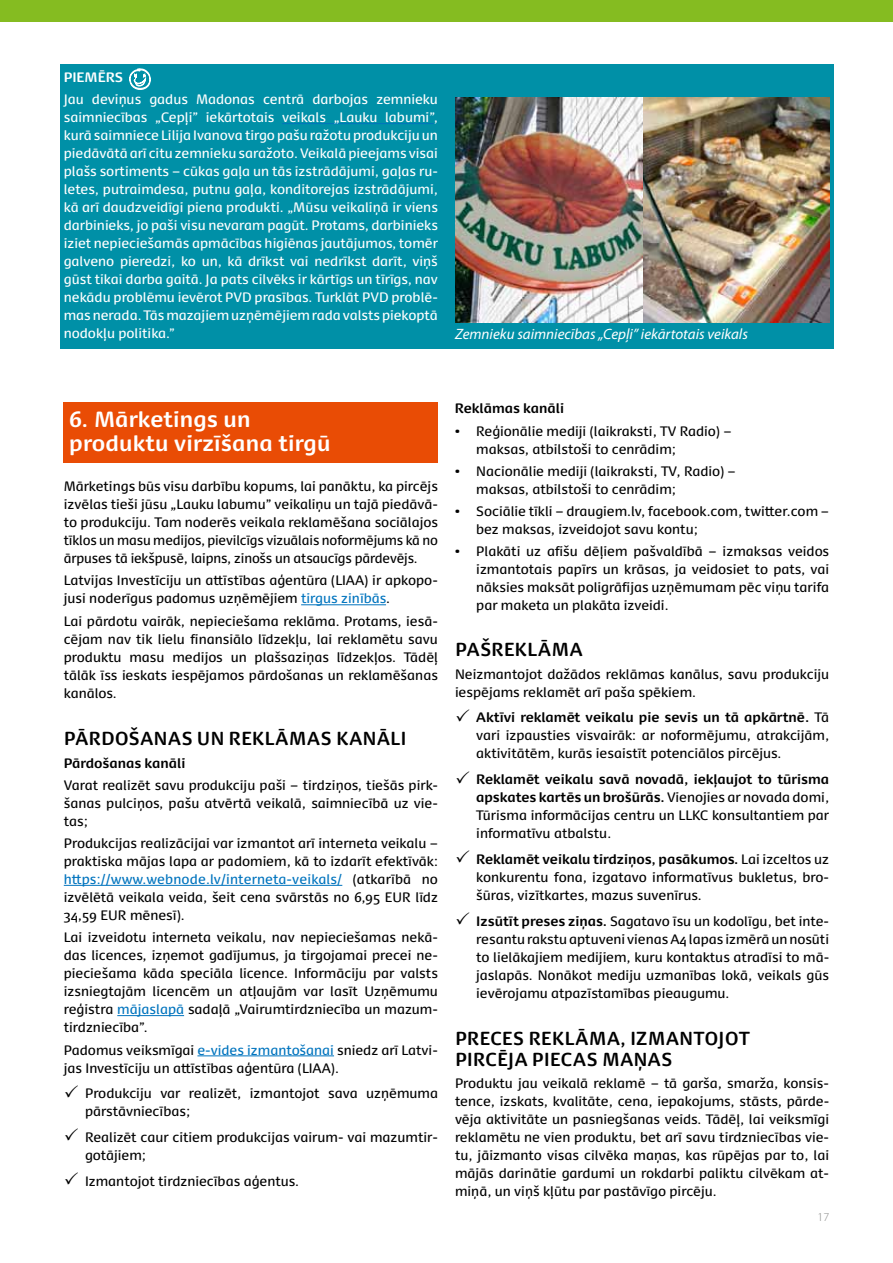
<style>
.page{position:relative;width:893px;height:1263px;background:#fff}
.page>*{position:absolute;margin:0;border:0;box-sizing:border-box;transform-origin:0 0}
.t1{font:700 21px/24px "Dancer Pro";letter-spacing:.01em;color:#fff}
.t2{font:700 18px "Dancer Pro";letter-spacing:.025em;color:#000;scale:.95 1}
.t3{font:italic 15px "Myriad Pro";color:#fff}
.t4{font:13.05px/18px "Dancer Pro";color:#000;text-align:justify}
.t5{font:13.05px/18px "Dancer Pro";color:#fff;text-align:justify}
.t6{font:700 13.05px "Dancer Pro";color:#000}
.t7{font:700 13.05px "Dancer Pro";letter-spacing:-.005em;color:#fff}
.t8{font:300 12px "Myriad Pro";color:#868786}
.s1{color:#0074be}
.s2{font-weight:700}
</style>
<div class="page">
<div style="left:60px;top:64px;width:773px;height:285px;background:#0090a7"></div>
<hr style="left:282px;top:123px;width:152px;height:1px;background:#0074be">
<div style="left:64px;top:402px;width:374px;height:61px;background:#e94c05"></div>
<hr style="left:301px;top:604px;width:85px;height:1px;background:#0074be">
<hr style="left:64px;top:885px;width:278px;height:1px;background:#0074be">
<hr style="left:117px;top:1015px;width:67px;height:1px;background:#0074be">
<hr style="left:197px;top:1055px;width:137px;height:1px;background:#0074be">
<img style="left:455px;top:98px;width:374px;height:224px">
<div style="left:0;top:0;width:893px;height:21px;background:#85bc21"></div>
<svg style="left:129px;top:68px;width:22px;height:22px"></svg>
<p class="t7" style="left:64px;top:68px;width:59px">PIEMĒRS</p>
<p class="t5" style="left:64px;top:90px;width:376px">Jau deviņus gadus Madonas centrā darbojas zemnieku saimniecības „Cepļi” iekārtotais veikals „Lauku labumi”, kurā saimniece Lilija Ivanova tirgo pašu ražotu produkciju un piedāvātā arī citu zemnieku saražoto. Veikalā pieejams visai plašs sortiments – cūkas gaļa un tās izstrādājumi, gaļas ru&shy;letes, putraimdesa, putnu gaļa, konditorejas izstrādājumi, kā arī daudzveidīgi piena produkti. „Mūsu veikaliņā ir viens darbinieks, jo paši visu nevaram pagūt. Protams, darbinieks iziet nepieciešamās apmācības higiēnas jautājumos, tomēr galveno pieredzi, ko un, kā drīkst vai nedrīkst darīt, viņš gūst tikai darba gaitā. Ja pats cilvēks ir kārtīgs un tīrīgs, nav nekādu problēmu ievērot PVD prasības. Turklāt PVD problē&shy;mas nerada. Tās mazajiem uzņēmējiem rada valsts piekoptā nodokļu politika.”</p>
<p class="t3" style="left:455px;top:324px;width:294px">Zemnieku saimniecības „Cepļi” iekārtotais veikals</p>
<h1 class="t1" style="left:69px;top:406px;width:263px">6. Mārketings un produktu virzīšana tirgū</h1>
<p class="t4" style="left:64px;top:477px;width:376px">Mārketings būs visu darbību kopums, lai panāktu, ka pircējs izvēlas tieši jūsu „Lauku labumu” veikaliņu un tajā piedāvā&shy;to produkciju. Tam noderēs veikala reklamēšana sociālajos tīklos un masu medijos, pievilcīgs vizuālais noformējums kā no ārpuses tā iekšpusē, laipns, zinošs un atsaucīgs pārdevējs.</p>
<p class="t4" style="left:64px;top:571px;width:376px">Latvijas Investīciju un attīstības aģentūra (LIAA) ir apkopo&shy;jusi noderīgus padomus uzņēmējiem <span class="s1">tirgus zinībās</span>.</p>
<p class="t4" style="left:64px;top:611px;width:376px">Lai pārdotu vairāk, nepieciešama reklāma. Protams, iesā&shy;cējam nav tik lielu finansiālo līdzekļu, lai reklamētu savu produktu masu medijos un plašsaziņas līdzekļos. Tādēļ tālāk īss ieskats iespējamos pārdošanas un reklamēšanas kanālos.</p>
<h2 class="t2" style="left:64px;top:725px;width:22px">Pārd</h2>
<h2 class="t2" style="left:115px;top:725px;width:135px">ošanas un reklāma</h2>
<h2 class="t2" style="left:321px;top:725px;width:70px">skanāli</h2>
<p class="t6" style="left:64px;top:753px;width:123px">Pārdošanas kanāli</p>
<p class="t4" style="left:64px;top:775px;width:376px">Varat realizēt savu produkciju paši – tirdziņos, tiešās pirk&shy;šanas pulciņos, pašu atvērtā veikalā, saimniecībā uz vie&shy;tas;</p>
<p class="t4" style="left:64px;top:833px;width:376px">Produkcijas realizācijai var izmantot arī interneta veikalu – praktiska mājas lapa ar padomiem, kā to izdarīt efektīvāk: <span class="s1">https://www.webnode.lv/interneta-veikals/</span> (atkarībā no izvēlētā veikala veida, šeit cena svārstās no 6,95 EUR līdz 34,59 EUR mēnesī).</p>
<p class="t4" style="left:64px;top:928px;width:376px">Lai izveidotu interneta veikalu, nav nepieciešamas nekā&shy;das licences, izņemot gadījumus, ja tirgojamai precei ne&shy;pieciešama kāda speciāla licence. Informāciju par valsts izsniegtajām licencēm un atļaujām var lasīt Uzņēmumu reģistra <span class="s1">mājaslapā</span> sadaļā „Vairumtirdzniecība un mazum&shy;tirdzniecība”.</p>
<p class="t4" style="left:64px;top:1040px;width:376px">Padomus veiksmīgai <span class="s1">e-vides izmantošanai</span> sniedz arī Latvi&shy;jas Investīciju un attīstības aģentūra (LIAA).</p>
<p class="t4" style="left:85px;top:1084px;width:354px">Produkciju var realizēt, izmantojot sava uzņēmuma pārstāvniecības;</p>
<p class="t4" style="left:85px;top:1127px;width:354px">Realizēt caur citiem produkcijas vairum- vai mazumtir&shy;gotājiem;</p>
<p class="t4" style="left:85px;top:1171px;width:215px">Izmantojot tirdzniecības aģentus.</p>
<p class="t6" style="left:455px;top:399px;width:111px">Reklāmas kanāli</p>
<p class="t4" style="left:476px;top:421px;width:257px;text-indent:-21px"><span class="s2">•</span> Reģionālie mediji (laikraksti, TV Radio) – maksas, atbilstoši to cenrādim;</p>
<p class="t4" style="left:476px;top:461px;width:261px;text-indent:-21px"><span class="s2">•</span> Nacionālie mediji (laikraksti, TV, Radio) – maksas, atbilstoši to cenrādim;</p>
<p class="t4" style="left:476px;top:502px;width:354px;text-indent:-21px"><span class="s2">•</span> Sociālie tīkli – draugiem.lv, facebook.com, twitter.com – bez maksas, izveidojot savu kontu;</p>
<p class="t4" style="left:476px;top:542px;width:354px;text-indent:-21px"><span class="s2">•</span> Plakāti uz afišu dēļiem pašvaldībā – izmaksas veidos izmantotais papīrs un krāsas, ja veidosiet to pats, vai nāksies maksāt poligrāfijas uzņēmumam pēc viņu tarifa par maketa un plakāta izveidi.</p>
<h2 class="t2" style="left:455px;top:637px;width:41px">Pašreklāma</h2>
<p class="t4" style="left:455px;top:664px;width:376px">Neizmantojot dažādos reklāmas kanālus, savu produkciju iespējams reklamēt arī paša spēkiem.</p>
<p class="t4" style="left:476px;top:708px;width:354px"><span class="s2">Aktīvi reklamēt veikalu pie sevis un tā apkārtnē.</span> Tā vari izpausties visvairāk: ar noformējumu, atrakcijām, aktivitātēm, kurās iesaistīt potenciālos pircējus.</p>
<p class="t4" style="left:476px;top:770px;width:354px"><span class="s2">Reklamēt veikalu savā novadā, iekļaujot to tūrisma apskates kartēs un brošūrās.</span> Vienojies ar novada domi, Tūrisma informācijas centru un LLKC konsultantiem par informatīvu atbalstu.</p>
<p class="t4" style="left:476px;top:849px;width:354px"><span class="s2">Reklamēt veikalu tirdziņos, pasākumos.</span> Lai izceltos uz konkurentu fona, izgatavo informatīvus bukletus, bro&shy;šūras, vizītkartes, mazus suvenīrus.</p>
<p class="t4" style="left:476px;top:911px;width:354px"><span class="s2">Izsūtīt preses ziņas.</span> Sagatavo īsu un kodolīgu, bet inte&shy;resantu rakstu aptuveni vienas A4 lapas izmērā un nosūti to lielākajiem medijiem, kuru kontaktus atradīsi to mā&shy;jaslapās. Nonākot mediju uzmanības lokā, veikals gūs ievērojamu atpazīstamības pieaugumu.</p>
<h2 class="t2" style="left:455px;top:1025px;width:92px">Preces reklāma</h2>
<h2 class="t2" style="left:620px;top:1025px;width:38px">, izma</h2>
<h2 class="t2" style="left:679px;top:1025px;width:72px">ntojot</h2>
<h2 class="t2" style="left:455px;top:1046px;width:71px">pi rcējapi</h2>
<h2 class="t2" style="left:550px;top:1046px;width:30px">ecas</h2>
<h2 class="t2" style="left:602px;top:1046px;width:24px">maņas</h2>
<p class="t4" style="left:455px;top:1074px;width:376px">Produktu jau veikalā reklamē – tā garša, smarža, konsis&shy;tence, izskats, kvalitāte, cena, iepakojums, stāsts, pārde&shy;vēja aktivitāte un pasniegšanas veids. Tādēļ, lai veiksmīgi reklamētu ne vien produktu, bet arī savu tirdzniecības vie&shy;tu, jāizmanto visas cilvēka maņas, kas rūpējas par to, lai mājās darinātie gardumi un rokdarbi paliktu cilvēkam at&shy;miņā, un viņš kļūtu par pastāvīgo pircēju.</p>
<p class="t8" style="left:817px;top:1210px;width:13px">17</p>
</div>
